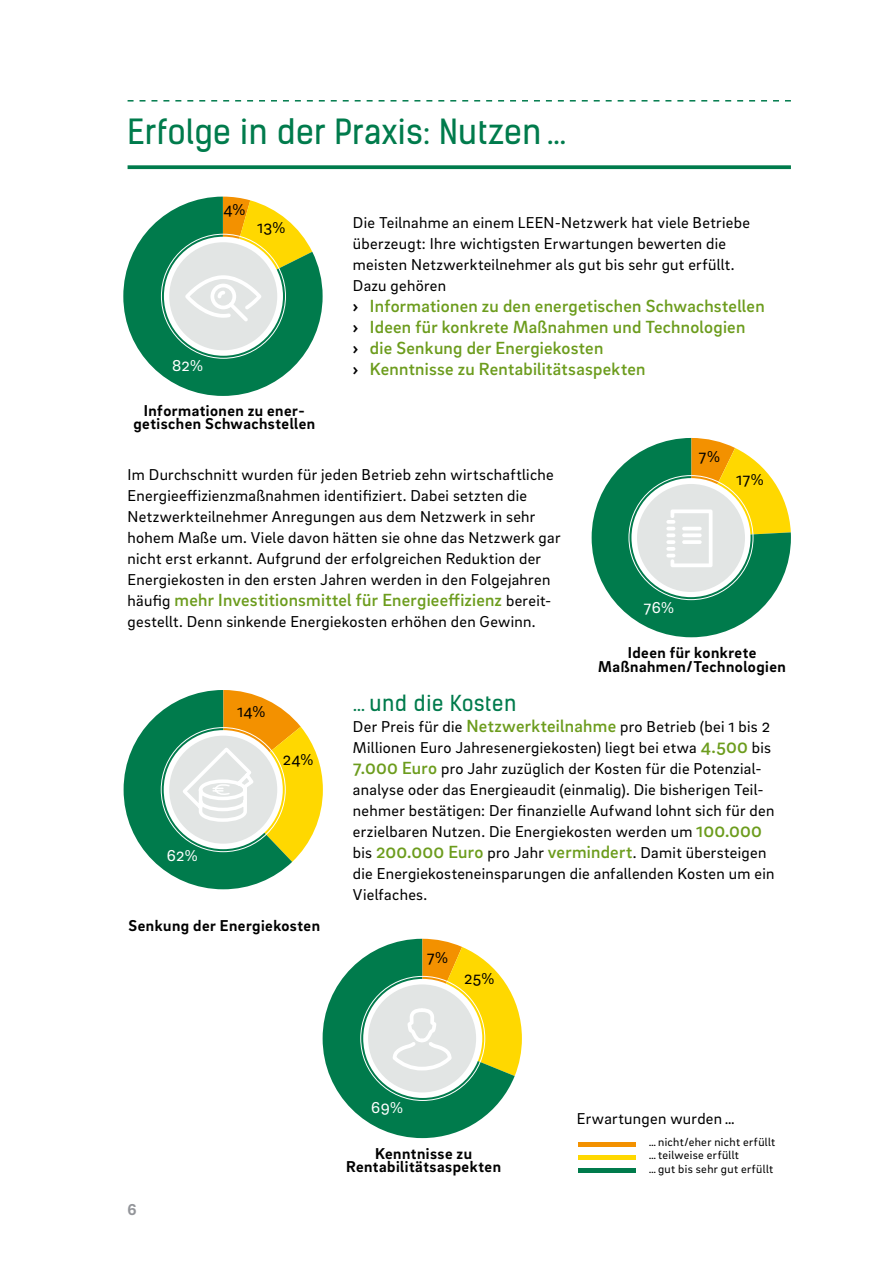
<style>
.page{position:relative;width:893px;height:1263px;background:#fff}
.page>*{position:absolute;margin:0;border:0;box-sizing:border-box;transform-origin:0 0}
.t1{font:33px "Kelson Sans";letter-spacing:.015em;color:#007b4c}
.t2{font:21px "Kelson Sans";letter-spacing:.035em;color:#007b4c}
.t3{font:500 18px/21px "Brix Sans";letter-spacing:.015em;color:#6c9c1d}
.t4{font:16.2px/21px "Brix Sans";letter-spacing:.02em;color:#000}
.t5{font:700 16.2px/13.5px "Brix Sans";letter-spacing:.03em;color:#000;text-align:center}
.t6{font:16.2px "Brix Sans";letter-spacing:.015em;color:#fff}
.t7{font:700 16.2px "Brix Sans";color:#93959a}
.t8{font:12px/13.5px "Brix Sans";letter-spacing:.03em;color:#000}
.s1{font-weight:700;font-size:16.2px;color:#000}
.s2{font-weight:400;font-size:16.2px;color:#000}
.s3{font-weight:500;font-size:18px;color:#6c9c1d}
</style>
<div class="page">
<svg style="left:128px;top:100px;width:663px;height:2px"></svg>
<svg style="left:128px;top:165px;width:663px;height:4px;background:#14855a"></svg>
<div style="left:578px;top:1142px;width:58px;height:5px;background:#f39100"></div>
<hr style="left:578px;top:1155px;width:58px;height:4px;background:#ffd800">
<hr style="left:578px;top:1168px;width:58px;height:4px;background:#007b4c">
<svg style="left:123px;top:197px;width:200px;height:199px"></svg>
<svg style="left:124px;top:690px;width:199px;height:199px"></svg>
<div style="left:592px;top:438px;width:199px;height:199px;background:#007b4c;border-radius:99px"></div>
<div style="left:631px;top:478px;width:119px;height:119px;background:#fff;border-radius:50%"></div>
<div style="left:637px;top:484px;width:108px;height:108px;background:#e2e5e4;border-radius:50%"></div>
<svg style="left:666px;top:438px;width:125px;height:129px"></svg>
<svg style="left:323px;top:939px;width:199px;height:199px"></svg>
<h1 class="t1" style="left:128px;top:111px;width:440px">Erfolge in der Praxis: Nutzen …</h1>
<p class="t4" style="left:223px;top:198px;width:24px">4%</p>
<p class="t4" style="left:257px;top:216px;width:30px">13%</p>
<p class="t6" style="left:172px;top:355px;width:32px">82%</p>
<p class="t5" style="left:133px;top:403px;width:183px">Informationen zu ener&shy;getischen Schwachstellen</p>
<p class="t4" style="left:353px;top:211px;width:398px">Die Teilnahme an einem LEEN-Netzwerk hat viele Betriebe überzeugt: Ihre wichtigsten Erwartungen bewerten die meisten Netzwerkteilnehmer als gut bis sehr gut erfüllt.<br>Dazu gehören</p>
<p class="t3" style="left:353px;top:295px;width:413px"><span class="s1">›</span> Informationen zu den energetischen Schwachstellen <span class="s1">›</span> Ideen für konkrete Maßnahmen und Technologien<br><span class="s1">›</span> die Senkung der Energiekosten<br><span class="s1">›</span> Kenntnisse zu Rentabilitätsaspekten</p>
<p class="t4" style="left:699px;top:446px;width:23px">7%</p>
<p class="t4" style="left:128px;top:463px;width:434px">Im Durchschnitt wurden für jeden Betrieb zehn wirtschaftliche Energieeffizienzmaßnahmen identifiziert. Dabei setzten die Netzwerkteilnehmer Anregungen aus dem Netzwerk in sehr hohem Maße um. Viele davon hätten sie ohne das Netzwerk gar nicht erst erkannt. Aufgrund der erfolgreichen Reduktion der Energiekosten in den ersten Jahren werden in den Folgejahren</p>
<p class="t3" style="left:128px;top:589px;width:425px"><span class="s2">häufig</span> mehr Investitionsmittel für Energieeffizienz <span class="s2">bereit-</span></p>
<p class="t4" style="left:128px;top:610px;width:410px">gestellt. Denn sinkende Energiekosten erhöhen den Gewinn.</p>
<p class="t6" style="left:643px;top:597px;width:32px">76%</p>
<p class="t4" style="left:736px;top:469px;width:29px">17%</p>
<p class="t5" style="left:598px;top:645px;width:189px">Ideen für konkrete<br>Maßnahmen/Technologien</p>
<p class="t6" style="left:167px;top:845px;width:32px">62%</p>
<p class="t4" style="left:237px;top:701px;width:30px">14%</p>
<p class="t4" style="left:283px;top:748px;width:32px">24%</p>
<p class="t5" style="left:128px;top:918px;width:193px">Senkung der Energiekosten</p>
<p class="t2" style="left:353px;top:690px;width:165px">… und die Kosten</p>
<p class="t4" style="left:353px;top:715px;width:423px">Der Preis für die <span class="s3">Netzwerkteilnahme</span> pro Betrieb (bei 1 bis 2<br>Millionen Euro Jahresenergiekosten) liegt bei etwa <span class="s3">4.500</span> bis <span class="s3">7.000 Euro</span> pro Jahr zuzüglich der Kosten für die Potenzial&shy;analyse oder das Energieaudit (einmalig). Die bisherigen Teil&shy;nehmer bestätigen: Der finanzielle Aufwand lohnt sich für den erzielbaren Nutzen. Die Energiekosten werden um <span class="s3">100.000 </span>bis <span class="s3">200.000 Euro</span> pro Jahr <span class="s3">vermindert</span>. Damit übersteigen die Energiekosteneinsparungen die anfallenden Kosten um ein Vielfaches.</p>
<p class="t4" style="left:427px;top:946px;width:23px">7%</p>
<p class="t4" style="left:464px;top:967px;width:32px">25%</p>
<p class="t7" style="left:128px;top:1199px;width:11px">6</p>
<p class="t6" style="left:371px;top:1097px;width:33px">69%</p>
<p class="t4" style="left:577px;top:1107px;width:159px">Erwartungen wurden …</p>
<p class="t5" style="left:346px;top:1146px;width:157px">Kenntnisse zu<br>Rentabilitätsaspekten</p>
<p class="t8" style="left:649px;top:1134px;width:128px">… nicht/eher nicht erfüllt … teilweise erfüllt<br>… gut bis sehr gut erfüllt</p>
</div>
